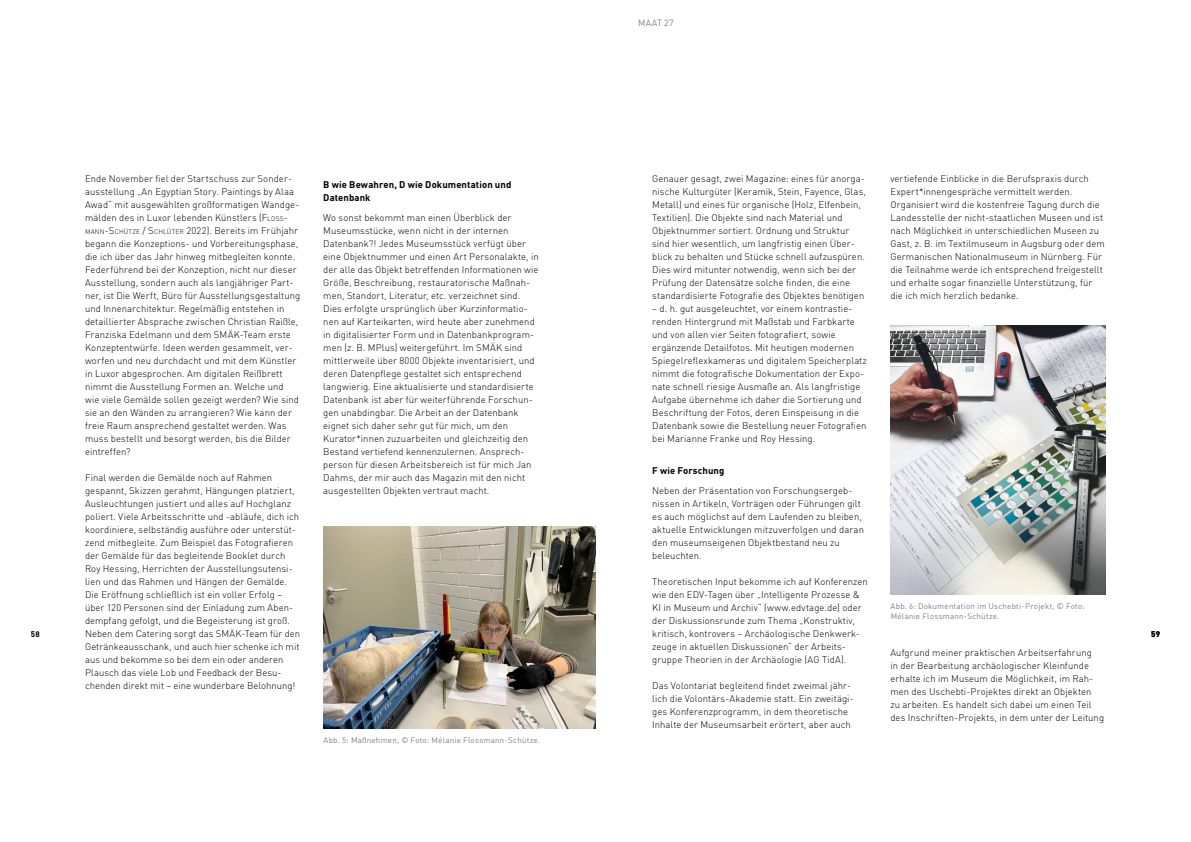
<style>
.page{position:relative;width:1191px;height:842px;background:#fff}
.page>*{position:absolute;margin:0;border:0;box-sizing:border-box;transform-origin:0 0}
.t1{font:300 9.5px/13px "DIN Offc";letter-spacing:.005em;color:#000}
.t2{font:700 9.5px/13px "DIN Offc";letter-spacing:.01em;color:#000}
.t3{font:9px "DIN Offc";letter-spacing:.03em;color:#818080}
.t4{font:8px/10px "DIN Offc";letter-spacing:.025em;color:#818080}
.t5{font:700 8px "DIN Offc";color:#000}
.s1{font-style:inherit}
.s2{font-size:6.7px}
</style>
<div class="page">
<img style="left:323px;top:526px;width:272px;height:203px">
<img style="left:890px;top:325px;width:216px;height:269px">
<p class="t5" style="left:31px;top:629px;width:10px">58</p>
<p class="t1" style="left:85px;top:172px;width:217px">Ende November fiel der Startschuss zur Sonder&shy;ausstellung „An Egyptian Story. Paintings by Alaa Awad“ mit ausgewählten großformatigen Wandge&shy;mälden des in Luxor lebenden Künstlers (<span class="s1">F</span><span class="s2">LOSS</span><span class="s1">-</span><span class="s2">MANN</span><span class="s1">-S</span> <span class="s2">CHÜTZE</span> <span class="s1">/ S</span> <span class="s2">CHLÜTER</span> <span class="s1">2022</span>). Bereits im Frühjahr begann die Konzeptions- und Vorbereitungsphase, die ich über das Jahr hinweg mitbegleiten konnte.<br>Federführend bei der Konzeption, nicht nur dieser Ausstellung, sondern auch als langjähriger Part&shy;ner, ist Die Werft, Büro für Ausstellungsgestaltung und Innenarchitektur. Regelmäßig entstehen in detaillierter Absprache zwischen Christian Raißle, Franziska Edelmann und dem SMÄK-Team erste Konzeptentwürfe. Ideen werden gesammelt, ver&shy;worfen und neu durchdacht und mit dem Künstler in Luxor abgesprochen. Am digitalen Reißbrett nimmt die Ausstellung Formen an. Welche und<br>wie viele Gemälde sollen gezeigt werden? Wie sind sie an den Wänden zu arrangieren? Wie kann der freie Raum ansprechend gestaltet werden. Was muss bestellt und besorgt werden, bis die Bilder eintreffen?</p>
<p class="t1" style="left:85px;top:471px;width:217px">Final werden die Gemälde noch auf Rahmen gespannt, Skizzen gerahmt, Hängungen platziert, Ausleuchtungen justiert und alles auf Hochglanz poliert. Viele Arbeitsschritte und -abläufe, dich ich koordiniere, selbständig ausführe oder unterstüt&shy;zend mitbegleite. Zum Beispiel das Fotografieren der Gemälde für das begleitende Booklet durch Roy Hessing, Herrichten der Ausstellungsutensi&shy;lien und das Rahmen und Hängen der Gemälde.<br>Die Eröffnung schließlich ist ein voller Erfolg – über 120 Personen sind der Einladung zum Aben&shy;dempfang gefolgt, und die Begeisterung ist groß.<br>Neben dem Catering sorgt das SMÄK-Team für den Getränkeausschank, und auch hier schenke ich mit aus und bekomme so bei dem ein oder anderen Plausch das viele Lob und Feedback der Besu&shy;chenden direkt mit – eine wunderbare Belohnung!</p>
<p class="t2" style="left:323px;top:178px;width:190px">B wie Bewahren, D wie Dokumentation und<br>Datenbank</p>
<p class="t1" style="left:323px;top:211px;width:217px">Wo sonst bekommt man einen Überblick der Museumsstücke, wenn nicht in der internen Datenbank?! Jedes Museumsstück verfügt über eine Objektnummer und einen Art Personalakte, in der alle das Objekt betreffenden Informationen wie Größe, Beschreibung, restauratorische Maßnah&shy;men, Standort, Literatur, etc. verzeichnet sind.<br>Dies erfolgte ursprünglich über Kurzinformatio&shy;nen auf Karteikarten, wird heute aber zunehmend in digitalisierter Form und in Datenbankprogram&shy;men (z. B. MPlus) weitergeführt. Im SMÄK sind mittlerweile über 8000 Objekte inventarisiert, und deren Datenpflege gestaltet sich entsprechend langwierig. Eine aktualisierte und standardisierte Datenbank ist aber für weiterführende Forschun&shy;gen unabdingbar. Die Arbeit an der Datenbank eignet sich daher sehr gut für mich, um den Kurator*innen zuzuarbeiten und gleichzeitig den Bestand vertiefend kennenzulernen. Ansprech&shy;person für diesen Arbeitsbereich ist für mich Jan Dahms, der mir auch das Magazin mit den nicht ausgestellten Objekten vertraut macht.</p>
<p class="t4" style="left:323px;top:735px;width:218px">Abb. 5: Maßnehmen, © Foto: Mélanie Flossmann-Schütze.</p>
<p class="t3" style="left:638px;top:17px;width:37px">MAAT 27</p>
<p class="t1" style="left:652px;top:172px;width:215px">Genauer gesagt, zwei Magazine: eines für anorga&shy;nische Kulturgüter (Keramik, Stein, Fayence, Glas, Metall) und eines für organische (Holz, Elfenbein, Textilien). Die Objekte sind nach Material und Objektnummer sortiert. Ordnung und Struktur sind hier wesentlich, um langfristig einen Über&shy;blick zu behalten und Stücke schnell aufzuspüren.<br>Dies wird mitunter notwendig, wenn sich bei der Prüfung der Datensätze solche finden, die eine standardisierte Fotografie des Objektes benötigen</p>
<p class="t1" style="left:652px;top:302px;width:216px">– d. h. gut ausgeleuchtet, vor einem kontrastie&shy;renden Hintergrund mit Maßstab und Farbkarte und von allen vier Seiten fotografiert, sowie ergänzende Detailfotos. Mit heutigen modernen Spiegelreflexkameras und digitalem Speicherplatz nimmt die fotografische Dokumentation der Expo&shy;nate schnell riesige Ausmaße an. Als langfristige Aufgabe übernehme ich daher die Sortierung und Beschriftung der Fotos, deren Einspeisung in die Datenbank sowie die Bestellung neuer Fotografien bei Marianne Franke und Roy Hessing.</p>
<p class="t2" style="left:652px;top:464px;width:74px">F wie Forschung</p>
<p class="t1" style="left:652px;top:484px;width:213px">Neben der Präsentation von Forschungsergeb&shy;nissen in Artikeln, Vorträgen oder Führungen gilt es auch möglichst auf dem Laufenden zu bleiben, aktuelle Entwicklungen mitzuverfolgen und daran den museumseigenen Objektbestand neu zu beleuchten.</p>
<p class="t1" style="left:652px;top:575px;width:217px">Theoretischen Input bekomme ich auf Konferenzen wie den EDV-Tagen über „Intelligente Prozesse &amp; KI in Museum und Archiv“ (www.edvtage.de) oder der Diskussionsrunde zum Thema „Konstruktiv, kritisch, kontrovers – Archäologische Denkwerk&shy;zeuge in aktuellen Diskussionen“ der Arbeits&shy;gruppe Theorien in der Archäologie (AG TidA).</p>
<p class="t1" style="left:652px;top:679px;width:203px">Das Volontariat begleitend findet zweimal jähr&shy;lich die Volontärs-Akademie statt. Ein zweitägi&shy;ges Konferenzprogramm, in dem theoretische Inhalte der Museumsarbeit erörtert, aber auch</p>
<p class="t1" style="left:890px;top:172px;width:216px">vertiefende Einblicke in die Berufspraxis durch Expert*innengespräche vermittelt werden.<br>Organisiert wird die kostenfreie Tagung durch die Landesstelle der nicht-staatlichen Museen und ist nach Möglichkeit in unterschiedlichen Museen zu Gast, z. B. im Textilmuseum in Augsburg oder dem Germanischen Nationalmuseum in Nürnberg. Für die Teilnahme werde ich entsprechend freigestellt und erhalte sogar finanzielle Unterstützung, für die ich mich herzlich bedanke.</p>
<p class="t4" style="left:890px;top:601px;width:196px">Abb. 6: Dokumentation im Uschebti-Projekt, © Foto:<br>Mélanie Flossmann-Schütze.</p>
<p class="t1" style="left:890px;top:646px;width:215px">Aufgrund meiner praktischen Arbeitserfahrung<br>in der Bearbeitung archäologischer Kleinfunde erhalte ich im Museum die Möglichkeit, im Rah&shy;men des Uschebti-Projektes direkt an Objekten<br>zu arbeiten. Es handelt sich dabei um einen Teil des Inschriften-Projekts, in dem unter der Leitung</p>
<p class="t5" style="left:1151px;top:629px;width:10px">59</p>
</div>
